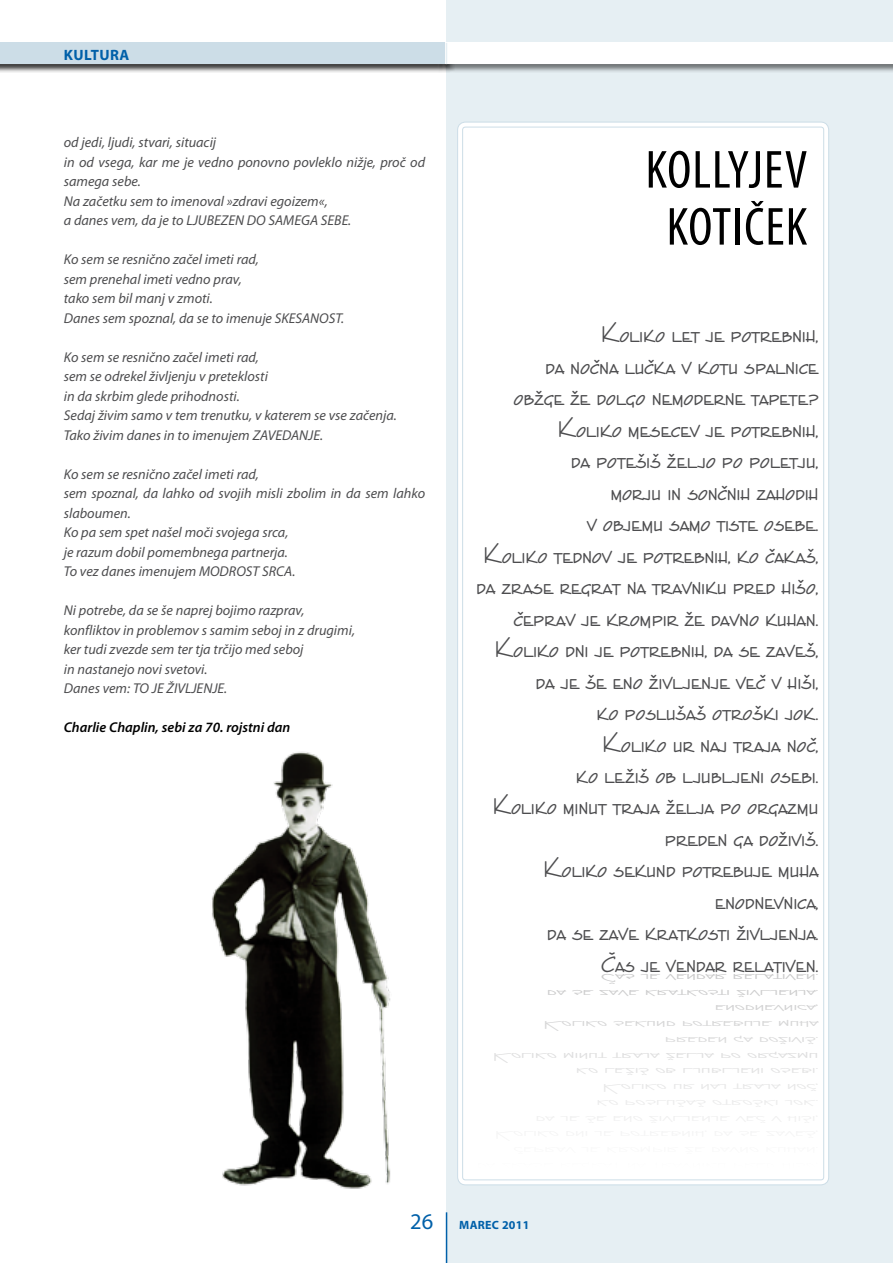
<style>
.page{position:relative;width:893px;height:1263px;background:#fff}
.page>*{position:absolute;margin:0;border:0;box-sizing:border-box;transform-origin:0 0}
.t1{font:condensed 54px/57px "Myriad Pro";letter-spacing:.02em;color:#000;text-align:center}
.t2{font:24px/31.5px "Enviro SCDCE";letter-spacing:-.01em;color:#4d4d4f;text-align:right}
.t3{font:22.5px "Myriad Pro";color:#0060a9}
.t4{font:700 15px "Myriad Pro";letter-spacing:.03em;color:#0060a9}
.t5{font:italic 14.25px/19.5px "Myriad Pro";color:#4d4d4f}
.t6{font:italic 600 14.25px "Myriad Pro";color:#000}
.t7{font:700 12px "Myriad Pro";letter-spacing:.02em;color:#0060a9}
.s1{font-style:inherit}
</style>
<div class="page">
<div style="left:446px;top:0;width:447px;height:1263px;background:#e6eff3"></div>
<div style="left:0;top:42px;width:454px;height:31px;background:#000;opacity:.75"></div>
<div style="left:0;top:43px;width:446px;height:21px;background:#ccdde7"></div>
<div style="left:445px;top:42px;width:448px;height:31px;background:#000;opacity:.5"></div>
<div style="left:446px;top:43px;width:447px;height:21px;background:#fff"></div>
<svg style="left:446px;top:43px;width:1px;height:21px"></svg>
<hr style="left:446px;top:1212px;width:1px;height:51px;background:#0060a9">
<img style="left:212px;top:752px;width:179px;height:437px">
<div style="left:458px;top:122px;width:371px;height:1063px;background:#fff;border-radius:8px"></div>
<p class="t4" style="left:64px;top:45px;width:67px">KULTURA</p>
<p class="t5" style="left:64px;top:132px;width:363px">od jedi, ljudi, stvari, situacij<br>in od vsega, kar me je vedno ponovno povleklo nižje, proč od samega sebe.<br>Na začetku sem to imenoval »zdravi egoizem«,<br>a danes vem, da je to LJUBEZEN DO SAMEGA SEBE.</p>
<p class="t5" style="left:64px;top:249px;width:282px">Ko sem se resnično začel imeti rad,<br>sem prenehal imeti vedno prav,<br>tako sem bil manj v zmoti.<br>Danes sem spoznal, da se to imenuje SKESANOST.</p>
<p class="t5" style="left:64px;top:347px;width:335px">Ko sem se resnično začel imeti rad,<br>sem se odrekel življenju v preteklosti<br>in da skrbim glede prihodnosti.<br>Sedaj živim samo v tem trenutku, v katerem se vse začenja.<br>Tako živim danes in to imenujem ZAVEDANJE.</p>
<p class="t5" style="left:64px;top:464px;width:363px">Ko sem se resnično začel imeti rad,<br>sem spoznal, da lahko od svojih misli zbolim in da sem lahko slaboumen.<br>Ko pa sem spet našel moči svojega srca,<br>je razum dobil pomembnega partnerja.<br>To vez danes imenujem MODROST SRCA.</p>
<p class="t5" style="left:64px;top:600px;width:293px">Ni potrebe, da se še naprej bojimo razprav, konfliktov in problemov s samim seboj in z drugimi, ker tudi zvezde sem ter tja trčijo med seboj<br>in nastanejo novi svetovi.<br>Danes vem: TO JE ŽIVLJENJE.</p>
<p class="t6" style="left:64px;top:718px;width:228px">Charlie Chaplin, sebi za 70. rojstni dan</p>
<h1 class="t1" style="left:645px;top:141px;width:163px">KOLLYJEV<br>KOTIČEK</h1>
<p class="t2" style="left:476px;top:319px;width:344px">Koliko let je potrebnih,<br>da nočna lučka v kotu spalnice<br>obžge že dolgo nemoderne tapete?<br>Koliko mesecev je potrebnih,<br>da potešiš željo po poletju,<br>morju in sončnih zahodih<br>v objemu samo tiste osebe.<br>Koliko tednov je potrebnih, ko čakaš, da zrase regrat na travniku pred hišo, čeprav je krompir že davno kuhan.<br>Koliko dni je potrebnih, da se zaveš, da je še eno življenje več v hiši,<br>ko poslušaš otroški jok.<br>Koliko ur naj traja noč,<br>ko ležiš ob ljubljeni osebi.<br>Koliko minut traja želja po orgazmu preden ga doživiš.<br>Koliko sekund potrebuje muha enodnevnica,<br>da se zave kratkosti življenja.<br>Čas je vendar relativen.</p>
<h3 class="t3" style="left:410px;top:1207px;width:25px">26</h3>
<p class="t7" style="left:459px;top:1217px;width:72px">MAREC <span class="s1">2011</span></p>
</div>
